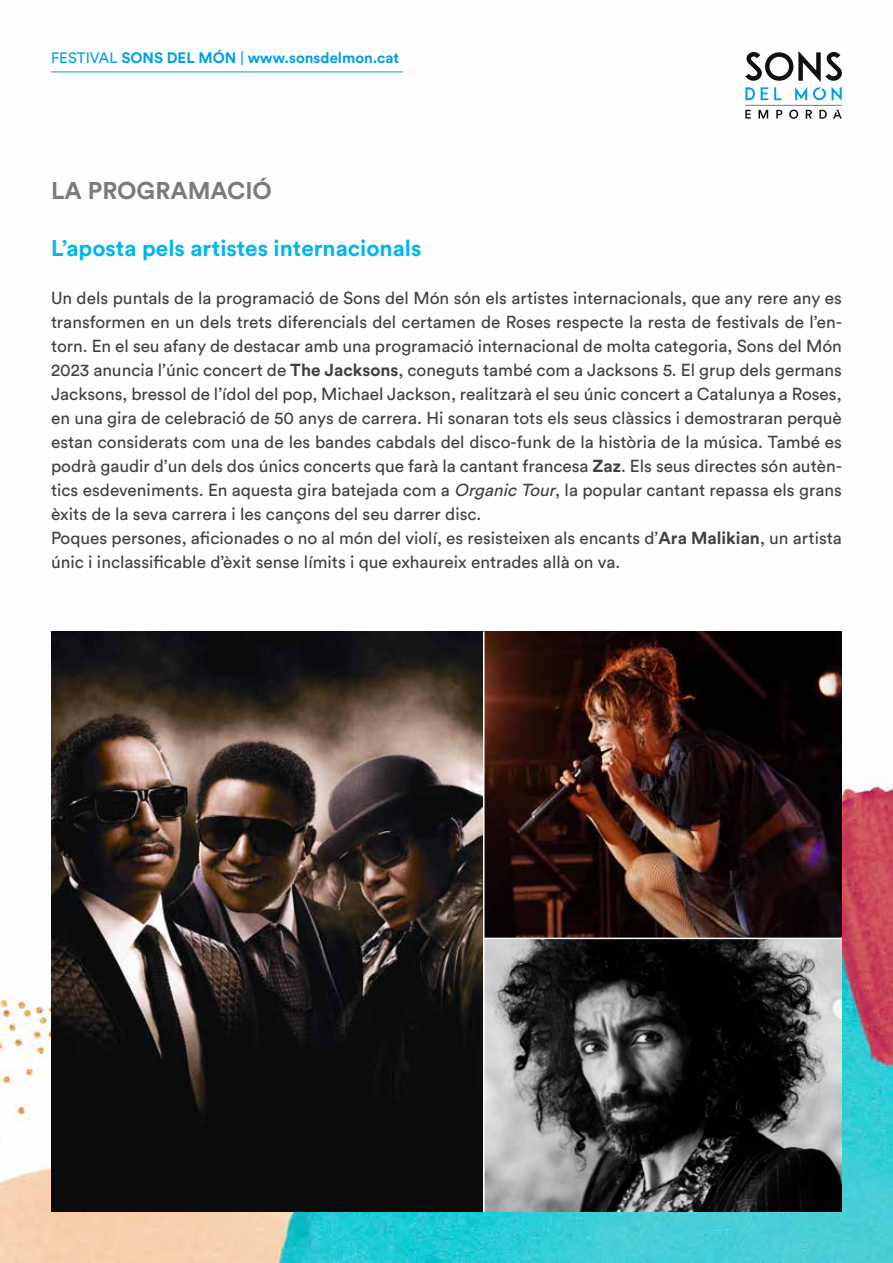
<style>
.page{position:relative;width:893px;height:1263px;background:#fff}
.page>*{position:absolute;margin:0;border:0;box-sizing:border-box;transform-origin:0 0}
.t1{font:700 24px "Circular Std";color:#7c7b7b}
.t2{font:700 22.5px "Circular Std";color:#00b6ed}
.t3{font:17.25px/24px "Circular Std";color:#404040}
.t4{font:700 15px "Circular Std";color:#009fe3}
.s1{font-weight:400}
.s2{font-weight:700}
.s3{font-style:italic}
</style>
<div class="page">
<img style="left:0;top:71px;width:893px;height:1192px">
<hr style="left:51px;top:72px;width:352px;height:1px;background:#009fe3">
<hr style="left:745px;top:105px;width:97px;height:1px;background:#120f0d">
<svg style="left:745px;top:110px;width:6px;height:9px"></svg>
<svg style="left:758px;top:110px;width:10px;height:9px"></svg>
<svg style="left:776px;top:110px;width:6px;height:9px"></svg>
<svg style="left:789px;top:110px;width:9px;height:9px"></svg>
<svg style="left:806px;top:110px;width:6px;height:9px"></svg>
<svg style="left:819px;top:110px;width:8px;height:9px"></svg>
<svg style="left:833px;top:110px;width:9px;height:9px"></svg>
<svg style="left:745px;top:51px;width:97px;height:50px"></svg>
<img style="left:51px;top:631px;width:791px;height:581px">
<hr style="left:483px;top:631px;width:1px;height:581px;background:#fff">
<hr style="left:484px;top:938px;width:358px;height:1px;background:#fff">
<p class="t4" style="left:51px;top:48px;width:350px"><span class="s1">FESTIVAL</span> SONS DEL MÓN <span class="s1">|</span> www.sonsdelmon.cat</p>
<h1 class="t1" style="left:51px;top:175px;width:222px">LA PROGRAMACIÓ</h1>
<h2 class="t2" style="left:51px;top:234px;width:372px">L’aposta pels artistes internacionals</h2>
<p class="t3" style="left:51px;top:286px;width:792px">Un dels puntals de la programació de Sons del Món són els artistes internacionals, que any rere any es transformen en un dels trets diferencials del certamen de Roses respecte la resta de festivals de l’en&shy;torn. En el seu afany de destacar amb una programació internacional de molta categoria, Sons del Món 2023 anuncia l’únic concert de <span class="s2">The Jacksons</span>, coneguts també com a Jacksons 5. El grup dels germans Jacksons, bressol de l’ídol del pop, Michael Jackson, realitzarà el seu únic concert a Catalunya a Roses, en una gira de celebració de 50 anys de carrera. Hi sonaran tots els seus clàssics i demostraran perquè estan considerats com una de les bandes cabdals del disco-funk de la història de la música. També es podrà gaudir d’un dels dos únics concerts que farà la cantant francesa <span class="s2">Zaz</span>. Els seus directes són autèn&shy;tics esdeveniments. En aquesta gira batejada com a <span class="s3">Organic Tour</span>, la popular cantant repassa els grans èxits de la seva carrera i les cançons del seu darrer disc.<br>Poques persones, aficionades o no al món del violí, es resisteixen als encants d’<span class="s2">Ara Malikian</span>, un artista únic i inclassificable d’èxit sense límits i que exhaureix entrades allà on va.</p>
</div>
